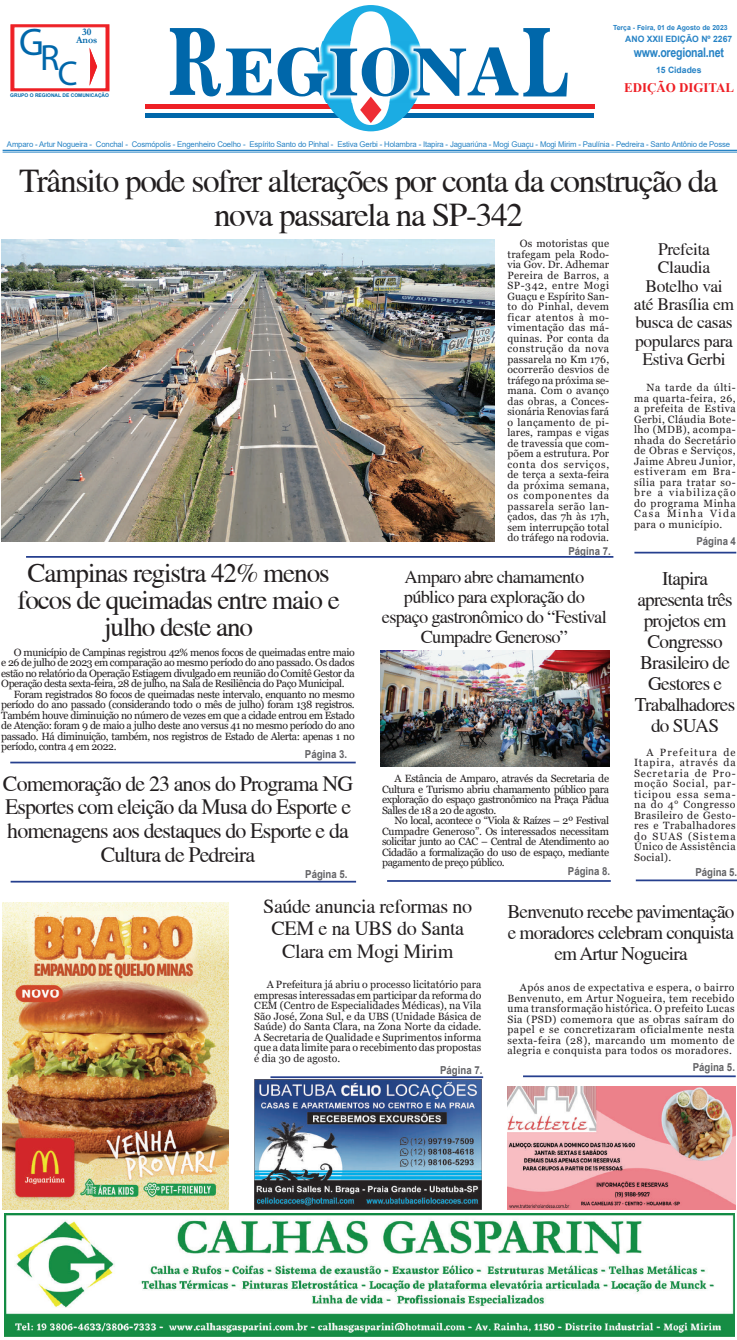
<style>
.page{position:relative;width:737px;height:1340px;background:#fff}
.page>*{position:absolute;margin:0;border:0;box-sizing:border-box;transform-origin:0 0}
.t1{font:38.59px "Myriad Pro";color:#0067aa}
.t2{font:33.25px/33.2px "Times";letter-spacing:-.04em;color:#231f20;text-align:center}
.t3{font:27.12px/27.1px "Times";letter-spacing:-.04em;color:#231f20;text-align:center}
.t4{font:21.88px/23.6px "Times";letter-spacing:-.04em;color:#231f20;text-align:center}
.t5{font:20.12px/22.8px "Times";letter-spacing:-.02em;color:#231f20;text-align:center}
.t6{font:19.25px/21px "Times";letter-spacing:-.04em;color:#231f20;text-align:center}
.t7{font:18.38px/20.1px "Times";letter-spacing:-.04em;color:#231f20;text-align:center}
.t8{font:17.5px/18.4px "Times";letter-spacing:-.02em;color:#231f20;text-align:center}
.t9{font:700 13.12px "Arial Narrow";letter-spacing:-.02em;color:#2783c5}
.t10{font:700 13.12px "Times New Roman";color:#ee1d23}
.t11{font:700 11.03px "Arial";color:#636366;scale:.88 1}
.t12{font:10.5px/10.5px "Georgia";letter-spacing:-.04em;color:#231f20;text-align:justify}
.t13{font:700 10.06px/7.9px "Garamond";color:#0067aa;text-align:center}
.t14{font:700 8.75px "Arial";color:#2783c5}
.t15{font:7.88px "Arial";letter-spacing:-.02em;color:#2783c5}
.t16{font:700 7px "Arial";color:#2783c5}
.t17{font:700 4.99px "Arial";color:#0067aa}
</style>
<div class="page">
<div style="left:11px;top:25px;width:98px;height:66px;background:#ee272c"></div>
<div style="left:14px;top:27px;width:92px;height:62px;background:#fff;border:1px solid #ee2025"></div>
<svg style="left:90px;top:27px;width:18px;height:65px"></svg>
<hr style="left:3px;top:150px;width:734px;height:1px;background:#2783c5">
<hr style="left:3px;top:152px;width:734px;height:1px;background:#2783c5">
<div style="left:146px;top:104px;width:194px;height:5px;background:#ee2025"></div>
<hr style="left:403px;top:104px;width:191px;height:4px;background:#ee2025">
<div style="left:146px;top:113px;width:203px;height:5px;background:#0067aa"></div>
<div style="left:389px;top:113px;width:205px;height:5px;background:#0067aa"></div>
<svg style="left:170px;top:5px;width:397px;height:126px"></svg>
<hr style="left:26px;top:556px;width:587px;height:1px;background:#253f8e">
<hr style="left:387px;top:880px;width:224px;height:1px;background:#253f8e">
<hr style="left:270px;top:1076px;width:213px;height:2px;background:#253f8e">
<hr style="left:634px;top:551px;width:102px;height:2px;background:#253f8e">
<hr style="left:636px;top:879px;width:101px;height:2px;background:#253f8e">
<hr style="left:10px;top:761px;width:346px;height:2px;background:#253f8e">
<hr style="left:11px;top:880px;width:345px;height:2px;background:#253f8e">
<img style="left:3px;top:902px;width:225px;height:307px">
<img style="left:5px;top:1213px;width:730px;height:123px">
<img style="left:254px;top:1079px;width:228px;height:130px">
<hr style="left:523px;top:1075px;width:212px;height:2px;background:#253f8e">
<img style="left:507px;top:1086px;width:228px;height:123px">
<img style="left:1px;top:239px;width:493px;height:303px">
<img style="left:381px;top:650px;width:228px;height:116px">
<h1 class="t1" style="left:19px;top:18px;width:60px">G<sub>R</sub><sub>C</sub></h1>
<p class="t13" style="left:76px;top:28px;width:23px">30<br>Anos</p>
<p class="t17" style="left:10px;top:92px;width:100px">GRUPO O REGIONAL DE COMUNICAÇÃO</p>
<p class="t16" style="left:613px;top:22px;width:116px">Terça - Feira, 01 de Agosto de 2023</p>
<p class="t14" style="left:625px;top:33px;width:109px">ANO XXII EDIÇÃO Nº 2267</p>
<p class="t9" style="left:633px;top:42px;width:92px">www.oregional.net</p>
<p class="t14" style="left:656px;top:64px;width:47px">15 Cidades</p>
<p class="t10" style="left:624px;top:78px;width:112px">EDIÇÃO DIGITAL</p>
<p class="t15" style="left:7px;top:139px;width:724px">Amparo - Artur Nogueira - Conchal - Cosmópolis - Engenheiro Coelho - Espírito Santo do Pinhal - Estiva Gerbi - Holambra - Itapira - Jaguariúna - Mogi Guaçu - Mogi Mirim - Paulínia - Pedreira - Santo Antônio de Posse</p>
<h2 class="t2" style="left:19px;top:164px;width:700px">Trânsito pode sofrer alterações por conta da construção da nova passarela na SP-342</h2>
<p class="t12" style="left:507px;top:239px;width:103px;text-indent:12px">Os motoristas que trafegam pela Rodo&shy;via Gov. Dr. Adhemar Pereira de Barros, a SP-342, entre Mogi Guaçu e Espírito San&shy;to do Pinhal, devem ficar atentos à mo&shy;vimentação das má&shy;quinas. Por conta da construção da nova passarela no Km 176, ocorrerão desvios de tráfego na próxima se&shy;mana. Com o avanço das obras, a Conces&shy;sionária Renovias fará o lançamento de pi&shy;lares, rampas e vigas de travessia que com&shy;põem a estrutura. Por conta dos serviços, de terça a sexta-feira da próxima semana, os componentes da passarela serão lan&shy;çados, das 7h às 17h, sem interrupção total do tráfego na rodovia.</p>
<p class="t11" style="left:568px;top:543px;width:50px">Página 7.</p>
<h3 class="t8" style="left:634px;top:240px;width:102px">Prefeita<br>Claudia<br>Botelho vai até Brasília em busca de casas populares para<br>Estiva Gerbi</h3>
<p class="t12" style="left:634px;top:382px;width:103px;text-indent:12px">Na tarde da últi&shy;ma quarta-feira, 26, a prefeita de Estiva Gerbi, Cláudia Bote&shy;lho (MDB), acompa&shy;nhada do Secretário de Obras e Serviços, Jaime Abreu Junior, estiveram em Bra&shy;sília para tratar so&shy;bre a viabilização do programa Minha Casa Minha Vida para o município.</p>
<p class="t11" style="left:696px;top:533px;width:46px">Página 4</p>
<h3 class="t3" style="left:17px;top:559px;width:324px">Campinas registra 42% menos focos de queimadas entre maio e julho deste ano</h3>
<p class="t12" style="left:14px;top:647px;width:342px">O município de Campinas registrou 42% menos focos de queimadas entre maio</p>
<p class="t12" style="left:1px;top:657px;width:355px">e 26 de julho de 2023 em comparação ao mesmo período do ano passado. Os dados</p>
<p class="t12" style="left:1px;top:668px;width:355px">estão no relatório da Operação Estiagem divulgado em reunião do Comitê Gestor da</p>
<p class="t12" style="left:1px;top:678px;width:345px">Operação desta sexta-feira, 28 de julho, na Sala de Resiliência do Paço Municipal.</p>
<p class="t12" style="left:14px;top:689px;width:342px">Foram registrados 80 focos de queimadas neste intervalo, enquanto no mesmo</p>
<p class="t12" style="left:1px;top:699px;width:355px">período do ano passado (considerando todo o mês de julho) foram 138 registros.</p>
<p class="t12" style="left:1px;top:710px;width:355px">Também houve diminuição no número de vezes em que a cidade entrou em Estado</p>
<p class="t12" style="left:1px;top:720px;width:355px">de Atenção: foram 9 de maio a julho deste ano versus 41 no mesmo período do ano</p>
<p class="t12" style="left:1px;top:731px;width:355px">passado. Há diminuição, também, nos registros de Estado de Alerta: apenas 1 no</p>
<p class="t12" style="left:1px;top:741px;width:117px">período, contra 4 em 2022.</p>
<p class="t11" style="left:305px;top:746px;width:50px">Página 3.</p>
<h3 class="t4" style="left:3px;top:771px;width:352px">Comemoração de 23 anos do Programa NG Esportes com eleição da Musa do Esporte e homenagens aos destaques do Esporte e da Cultura de Pedreira</h3>
<p class="t11" style="left:305px;top:866px;width:50px">Página 5.</p>
<h3 class="t7" style="left:382px;top:566px;width:226px">Amparo abre chamamento público para exploração do espaço gastronômico do “Festival<br>Cumpadre Generoso”</h3>
<p class="t12" style="left:382px;top:773px;width:228px;text-indent:12px">A Estância de Amparo, através da Secretaria de Cultura e Turismo abriu chamamento público para exploração do espaço gastronômico na Praça Pádua Salles de 18 a 20 de agosto.</p>
<p class="t12" style="left:382px;top:815px;width:228px;text-indent:12px">No local, acontece o “Viola &amp; Raízes – 2º Festival Cumpadre Generoso”. Os interessados necessitam solicitar junto ao CAC – Central de Atendimento ao Cidadão a formalização do uso de espaço, mediante pagamento de preço público.</p>
<p class="t11" style="left:568px;top:863px;width:50px">Página 8.</p>
<h3 class="t6" style="left:635px;top:568px;width:102px">Itapira apresenta três projetos em<br>Congresso<br>Brasileiro de<br>Gestores e<br>Trabalhadores do SUAS</h3>
<p class="t12" style="left:634px;top:747px;width:103px;text-indent:12px">A Prefeitura de Itapira, através da Secretaria de Pro&shy;moção Social, par&shy;ticipou essa sema&shy;na do 4° Congresso Brasileiro de Gesto&shy;res e Trabalhadores do SUAS (Sistema Único de Assistência Social).</p>
<p class="t11" style="left:695px;top:864px;width:49px">Página 5.</p>
<h3 class="t5" style="left:263px;top:894px;width:210px">Saúde anuncia reformas no<br>CEM e na UBS do Santa<br>Clara em Mogi Mirim</h3>
<h3 class="t6" style="left:507px;top:900px;width:228px">Benvenuto recebe pavimentação e moradores celebram conquista em Artur Nogueira</h3>
<p class="t12" style="left:254px;top:979px;width:228px;text-indent:12px">A Prefeitura já abriu o processo licitatório para empresas interessadas em participar da reforma do CEM (Centro de Especialidades Médicas), na Vila São José, Zona Sul, e da UBS (Unidade Básica de Saúde) do Santa Clara, na Zona Norte da cidade.<br>A Secretaria de Qualidade e Suprimentos informa que a data limite para o recebimento das propostas é dia 30 de agosto.</p>
<p class="t12" style="left:507px;top:982px;width:229px;text-indent:12px">Após anos de expectativa e espera, o bairro Benvenuto, em Artur Nogueira, tem recebido uma transformação histórica. O prefeito Lucas Sia (PSD) comemora que as obras saíram do papel e se concretizaram oficialmente nesta sexta-feira (28), marcando um momento de alegria e conquista para todos os moradores.</p>
<p class="t11" style="left:692px;top:1058px;width:50px">Página 5.</p>
<p class="t11" style="left:440px;top:1062px;width:50px">Página 7.</p>
</div>
